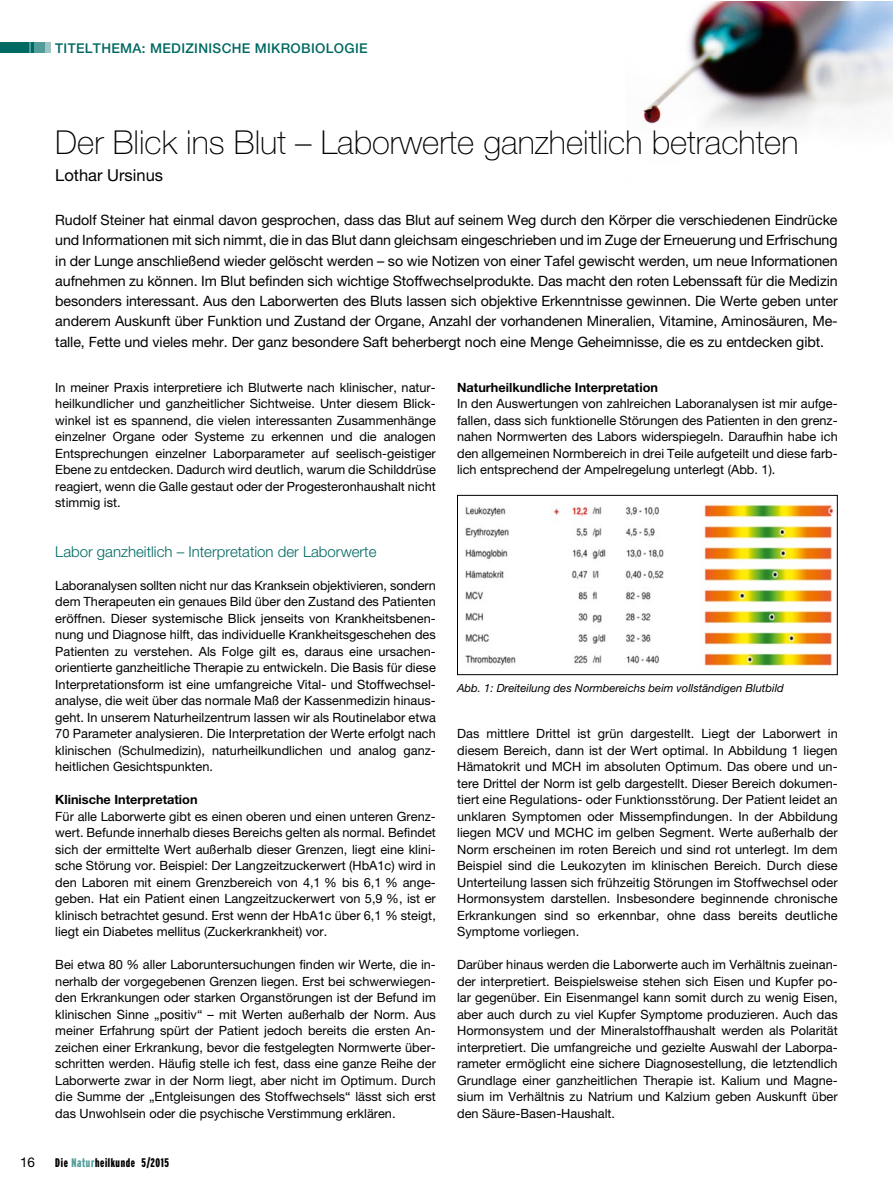
<style>
.page{position:relative;width:893px;height:1191px;background:#fff}
.page>*{position:absolute;margin:0;border:0;box-sizing:border-box;transform-origin:0 0}
.t1{font:100 33px "Helvetica Neue";color:#000}
.t2{font:16.5px "Helvetica Neue";color:#000}
.t3{font:300 15px "Helvetica Neue";color:#006962}
.t4{font:14.25px/20.2px "Helvetica Neue";letter-spacing:-.005em;color:#000;text-align:justify}
.t5{font:500 13.5px "Helvetica Neue";letter-spacing:.025em;color:#006962}
.t6{font:13.5px "Helvetica Neue";color:#000}
.t7{font:12.75px/16.5px "Helvetica Neue";color:#000;text-align:justify}
.t8{font:700 12.75px "Helvetica Neue";color:#000}
.t9{font:900 extra-condensed 12.45px "Interstate";letter-spacing:.05em;color:#000}
.t10{font:italic 11.25px "Helvetica Neue";color:#000}
.s1{color:#519d9a}
</style>
<div class="page">
<div style="left:19px;top:43px;width:32px;height:10px;background:#519d9a"></div>
<div style="left:0;top:43px;width:29px;height:10px;background:#006962"></div>
<div style="left:45px;top:43px;width:6px;height:10px;background:#9fc4c2"></div>
<svg style="left:32px;top:43px;width:2px;height:10px"></svg>
<img style="left:642px;top:1px;width:250px;height:126px">
<img style="left:465px;top:504px;width:369px;height:163px">
<div style="left:457px;top:495px;width:381px;height:180px;border:1px solid #000"></div>
<p class="t5" style="left:55px;top:40px;width:314px">TITELTHEMA: MEDIZINISCHE MIKROBIOLOGIE</p>
<p class="t6" style="left:20px;top:1154px;width:17px">16</p>
<h1 class="t1" style="left:55px;top:124px;width:745px">Der Blick ins Blut – Laborwerte ganzheitlich betrachten</h1>
<p class="t2" style="left:55px;top:165px;width:109px">Lothar Ursinus</p>
<p class="t4" style="left:55px;top:210px;width:784px">Rudolf Steiner hat einmal davon gesprochen, dass das Blut auf seinem Weg durch den Körper die verschiedenen Eindrücke und Informationen mit sich nimmt, die in das Blut dann gleichsam eingeschrieben und im Zuge der Erneuerung und Erfrischung in der Lunge anschließend wieder gelöscht werden – so wie Notizen von einer Tafel gewischt werden, um neue Informationen aufnehmen zu können. Im Blut befinden sich wichtige Stoffwechselprodukte. Das macht den roten Lebenssaft für die Medizin besonders interessant. Aus den Laborwerten des Bluts lassen sich objektive Erkenntnisse gewinnen. Die Werte geben unter anderem Auskunft über Funktion und Zustand der Organe, Anzahl der vorhandenen Mineralien, Vitamine, Aminosäuren, Me&shy;talle, Fette und vieles mehr. Der ganz besondere Saft beherbergt noch eine Menge Geheimnisse, die es zu entdecken gibt.</p>
<p class="t7" style="left:55px;top:379px;width:382px">In meiner Praxis interpretiere ich Blutwerte nach klinischer, natur&shy;heilkundlicher und ganzheitlicher Sichtweise. Unter diesem Blick&shy;winkel ist es spannend, die vielen interessanten Zusammenhänge einzelner Organe oder Systeme zu erkennen und die analogen Entsprechungen einzelner Laborparameter auf seelisch-geistiger Ebene zu entdecken. Dadurch wird deutlich, warum die Schilddrüse reagiert, wenn die Galle gestaut oder der Progesteronhaushalt nicht stimmig ist.</p>
<p class="t3" style="left:55px;top:542px;width:323px">Labor ganzheitlich – Interpretation der Laborwerte</p>
<p class="t7" style="left:55px;top:577px;width:382px">Laboranalysen sollten nicht nur das Kranksein objektivieren, sondern dem Therapeuten ein genaues Bild über den Zustand des Patienten eröffnen. Dieser systemische Blick jenseits von Krankheitsbenen&shy;nung und Diagnose hilft, das individuelle Krankheitsgeschehen des Patienten zu verstehen. Als Folge gilt es, daraus eine ursachen&shy;orientierte ganzheitliche Therapie zu entwickeln. Die Basis für diese Interpretationsform ist eine umfangreiche Vital- und Stoffwechsel&shy;analyse, die weit über das normale Maß der Kassenmedizin hinaus&shy;geht. In unserem Naturheilzentrum lassen wir als Routinelabor etwa 70 Parameter analysieren. Die Interpretation der Werte erfolgt nach klinischen (Schulmedizin), naturheilkundlichen und analog ganz&shy;heitlichen Gesichtspunkten.</p>
<p class="t8" style="left:55px;top:792px;width:144px">Klinische Interpretation</p>
<p class="t7" style="left:55px;top:808px;width:382px">Für alle Laborwerte gibt es einen oberen und einen unteren Grenz&shy;wert. Befunde innerhalb dieses Bereichs gelten als normal. Befindet sich der ermittelte Wert außerhalb dieser Grenzen, liegt eine klini&shy;sche Störung vor. Beispiel: Der Langzeitzuckerwert (HbA1c) wird in den Laboren mit einem Grenzbereich von 4,1 % bis 6,1 % ange&shy;geben. Hat ein Patient einen Langzeitzuckerwert von 5,9 %, ist er klinisch betrachtet gesund. Erst wenn der HbA1c über 6,1 % steigt, liegt ein Diabetes mellitus (Zuckerkrankheit) vor.</p>
<p class="t7" style="left:55px;top:956px;width:382px">Bei etwa 80 % aller Laboruntersuchungen finden wir Werte, die in&shy;nerhalb der vorgegebenen Grenzen liegen. Erst bei schwerwiegen&shy;den Erkrankungen oder starken Organstörungen ist der Befund im klinischen Sinne „positiv“ – mit Werten außerhalb der Norm. Aus meiner Erfahrung spürt der Patient jedoch bereits die ersten An&shy;zeichen einer Erkrankung, bevor die festgelegten Normwerte über&shy;schritten werden. Häufig stelle ich fest, dass eine ganze Reihe der Laborwerte zwar in der Norm liegt, aber nicht im Optimum. Durch die Summe der „Entgleisungen des Stoffwechsels“ lässt sich erst das Unwohlsein oder die psychische Verstimmung erklären.</p>
<p class="t9" style="left:55px;top:1156px;width:115px">Die <span class="s1">Natur</span>heilkunde 5/2015</p>
<p class="t8" style="left:457px;top:379px;width:202px">Naturheilkundliche Interpretation</p>
<p class="t7" style="left:457px;top:395px;width:382px">In den Auswertungen von zahlreichen Laboranalysen ist mir aufge&shy;fallen, dass sich funktionelle Störungen des Patienten in den grenz&shy;nahen Normwerten des Labors widerspiegeln. Daraufhin habe ich den allgemeinen Normbereich in drei Teile aufgeteilt und diese farb&shy;lich entsprechend der Ampelregelung unterlegt (Abb. 1).</p>
<p class="t10" style="left:457px;top:681px;width:328px">Abb. 1: Dreiteilung des Normbereichs beim vollständigen Blutbild</p>
<p class="t7" style="left:457px;top:725px;width:382px">Das mittlere Drittel ist grün dargestellt. Liegt der Laborwert in diesem Bereich, dann ist der Wert optimal. In Abbildung 1 liegen Hämatokrit und MCH im absoluten Optimum. Das obere und un&shy;tere Drittel der Norm ist gelb dargestellt. Dieser Bereich dokumen&shy;tiert eine Regulations- oder Funktionsstörung. Der Patient leidet an unklaren Symptomen oder Missempfindungen. In der Abbildung liegen MCV und MCHC im gelben Segment. Werte außerhalb der Norm erscheinen im roten Bereich und sind rot unterlegt. Im dem Beispiel sind die Leukozyten im klinischen Bereich. Durch diese Unterteilung lassen sich frühzeitig Störungen im Stoffwechsel oder Hormonsystem darstellen. Insbesondere beginnende chronische Erkrankungen sind so erkennbar, ohne dass bereits deutliche Symptome vorliegen.</p>
<p class="t7" style="left:457px;top:956px;width:382px">Darüber hinaus werden die Laborwerte auch im Verhältnis zueinan&shy;der interpretiert. Beispielsweise stehen sich Eisen und Kupfer po&shy;lar gegenüber. Ein Eisenmangel kann somit durch zu wenig Eisen, aber auch durch zu viel Kupfer Symptome produzieren. Auch das Hormonsystem und der Mineralstoffhaushalt werden als Polarität interpretiert. Die umfangreiche und gezielte Auswahl der Laborpa&shy;rameter ermöglicht eine sichere Diagnosestellung, die letztendlich Grundlage einer ganzheitlichen Therapie ist. Kalium und Magne&shy;sium im Verhältnis zu Natrium und Kalzium geben Auskunft über den Säure-Basen-Haushalt.</p>
</div>
